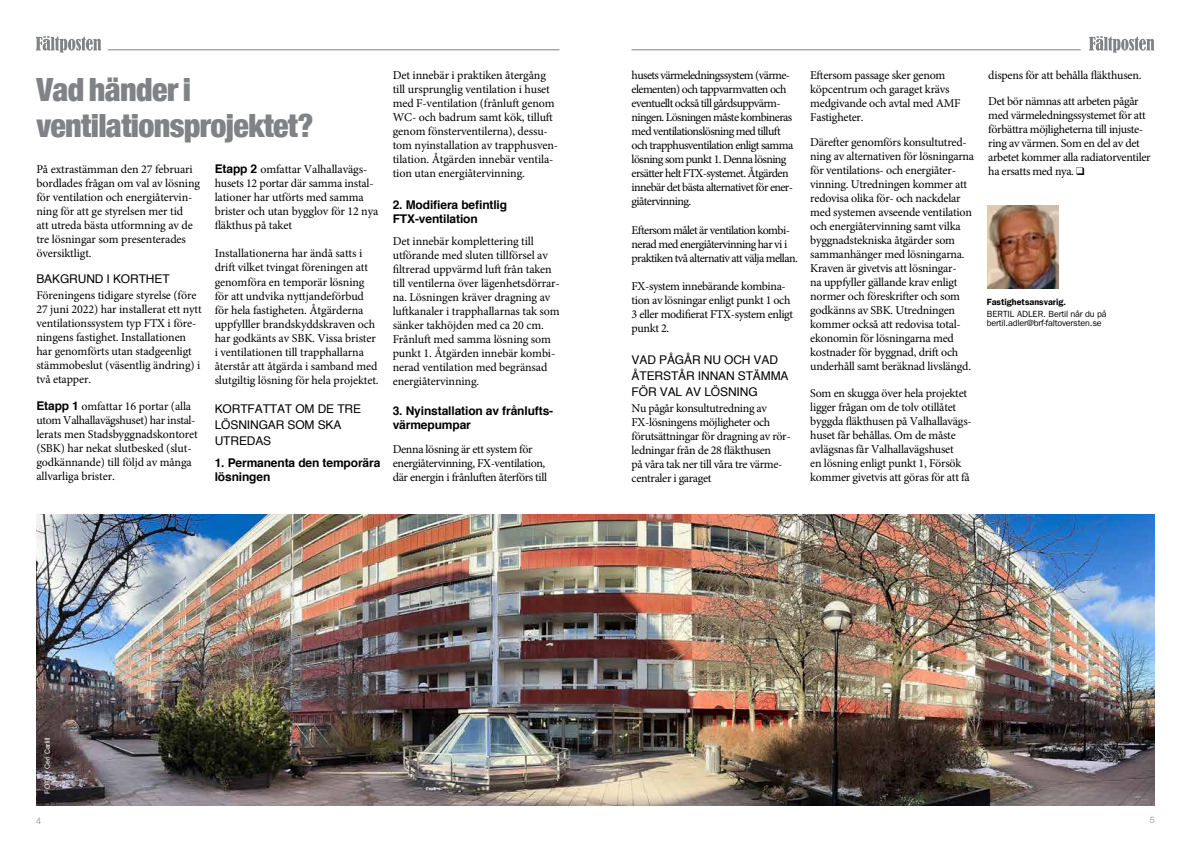
<style>
.page{position:relative;width:1191px;height:842px;background:#fff}
.page>*{position:absolute;margin:0;border:0;box-sizing:border-box;transform-origin:0 0}
.t1{font:900 condensed 32px/36px "Helvetica Neue";letter-spacing:-.02em;color:#808285}
.t2{font:12px/14px "Minion Pro";letter-spacing:-.02em;color:#000}
.t3{font:12px/14px "Minion Pro";letter-spacing:-.05em;color:#000}
.t4{font:700 12px/14px "Helvetica";letter-spacing:-.01em;color:#000}
.t5{font:12px/16px "Helvetica";letter-spacing:-.01em;color:#000}
.t6{font:9px/9px "ITC Franklin Gothic Std";letter-spacing:-.02em;color:#000}
.t7{font:600 9px "Franklin Gothic LT";color:#000}
.t8{font:300 9px "Helvetica Neue";color:#808285}
.t9{font:7px "Helvetica";letter-spacing:-.01em;color:#fff}
.s1{font-family:"Helvetica";font-weight:700}
</style>
<div class="page">
<hr style="left:631px;top:50px;width:449px;height:1px;background:#808285">
<hr style="left:108px;top:50px;width:451px;height:1px;background:#808285">
<svg style="left:36px;top:36px;width:65px;height:17px"></svg>
<svg style="left:1089px;top:36px;width:65px;height:17px"></svg>
<img style="left:36px;top:514px;width:1119px;height:292px">
<img style="left:988px;top:205px;width:70px;height:84px">
<h1 class="t1" style="left:36px;top:70px;width:278px">Vad händer i ventilationsprojektet?</h1>
<p class="t2" style="left:36px;top:162px;width:165px">På extrastämman den 27 februari bordlades frågan om val av lösning för ventilation och energiåtervin&shy;ning för att ge styrelsen mer tid<br>att utreda bästa utformning av de tre lösningar som presenterades översiktligt.</p>
<p class="t5" style="left:36px;top:271px;width:135px">BAKGRUND I KORTHET</p>
<p class="t2" style="left:36px;top:288px;width:167px">Föreningens tidigare styrelse (före 27 juni 2022) har installerat ett nytt ventilationssystem typ FTX i före&shy;ningens fastighet. Installationen har genomförts utan stadgeenligt stämmobeslut (väsentlig ändring) i två etapper.</p>
<p class="t2" style="left:36px;top:399px;width:163px"><span class="s1">Etapp 1</span> omfattar 16 portar (alla utom Valhallavägshuset) har instal&shy;lerats men Stadsbyggnadskontoret (SBK) har nekat slutbesked (slut&shy;godkännande) till följd av många allvarliga brister.</p>
<p class="t2" style="left:215px;top:163px;width:165px"><span class="s1">Etapp 2</span> omfattar Valhallavägs&shy;husets 12 portar där samma instal&shy;lationer har utförts med samma brister och utan bygglov för 12 nya fläkthus på taket</p>
<p class="t2" style="left:215px;top:247px;width:165px">Installationerna har ändå satts i drift vilket tvingat föreningen att genomföra en temporär lösning för att undvika nyttjandeförbud för hela fastigheten. Åtgärderna uppfylller brandskyddskraven och har godkänts av SBK. Vissa brister i ventilationen till trapphallarna återstår att åtgärda i samband med slutgiltig lösning för hela projektet.</p>
<p class="t5" style="left:215px;top:401px;width:148px">KORTFATTAT OM DE TRE<br>LÖSNINGAR SOM SKA<br>UTREDAS</p>
<p class="t4" style="left:215px;top:455px;width:167px">1. Permanenta den temporära lösningen</p>
<p class="t2" style="left:393px;top:68px;width:167px">Det innebär i praktiken återgång till ursprunglig ventilation i huset med F-ventilation (frånluft genom WC- och badrum samt kök, tilluft genom fönsterventilerna), dessu&shy;tom nyinstallation av trapphusven&shy;tilation. Åtgärden innebär ventila&shy;tion utan energiåtervinning.</p>
<p class="t4" style="left:393px;top:198px;width:116px">2. Modifiera befintlig<br>FTX-ventilation</p>
<p class="t2" style="left:393px;top:234px;width:168px">Det innebär komplettering till utförande med sluten tillförsel av filtrerad uppvärmd luft från taken till ventilerna över lägenhetsdörrar&shy;na. Lösningen kräver dragning av luftkanaler i trapphallarnas tak som sänker takhöjden med ca 20 cm.<br>Frånluft med samma lösning som punkt 1. Åtgärden innebär kombi&shy;nerad ventilation med begränsad energiåtervinning.</p>
<p class="t4" style="left:393px;top:404px;width:162px">3. Nyinstallation av frånlufts&shy;värmepumpar</p>
<p class="t2" style="left:393px;top:442px;width:156px">Denna lösning är ett system för energiåtervinning, FX-ventilation, där energin i frånluften återförs till</p>
<p class="t3" style="left:631px;top:68px;width:163px">husets värmeledningssystem (värme&shy;elementen) och tappvarmvatten och eventuellt också till gårdsuppvärm&shy;ningen. Lösningen måste kombineras med ventilationslösning med tilluft och trapphusventilation enligt samma lösning som punkt 1. Denna lösning ersätter helt FTX-systemet. Åtgärden innebär det bästa alternativet för ener&shy;giåtervinning.</p>
<p class="t3" style="left:631px;top:223px;width:168px">Eftersom målet är ventilation kombi&shy;nerad med energiåtervinning har vi i praktiken två alternativ att välja mellan.</p>
<p class="t2" style="left:631px;top:279px;width:163px">FX-system innebärande kombina&shy;tion av lösningar enligt punkt 1 och<br>3 eller modifierat FTX-system enligt punkt 2.</p>
<p class="t5" style="left:631px;top:352px;width:158px">VAD PÅGÅR NU OCH VAD<br>ÅTERSTÅR INNAN STÄMMA<br>FÖR VAL AV LÖSNING</p>
<p class="t2" style="left:631px;top:401px;width:161px">Nu pågår konsultutredning av<br>FX-lösningens möjligheter och förutsättningar för dragning av rör&shy;ledningar från de 28 fläkthusen<br>på våra tak ner till våra tre värme&shy;centraler i garaget</p>
<p class="t2" style="left:810px;top:68px;width:152px">Eftersom passage sker genom köpcentrum och garaget krävs medgivande och avtal med AMF<br>Fastigheter.</p>
<p class="t2" style="left:810px;top:135px;width:165px">Därefter genomförs konsultutred&shy;ning av alternativen för lösningarna för ventilations- och energiåter&shy;vinning. Utredningen kommer att redovisa olika för- och nackdelar med systemen avseende ventilation och energiåtervinning samt vilka byggnadstekniska åtgärder som sammanhänger med lösningarna.<br>Kraven är givetvis att lösningar-<br>na uppfyller gällande krav enligt normer och föreskrifter och som godkänns av SBK. Utredningen kommer också att redovisa total&shy;ekonomin för lösningarna med kostnader för byggnad, drift och underhåll samt beräknad livslängd.</p>
<p class="t2" style="left:810px;top:386px;width:163px">Som en skugga över hela projektet ligger frågan om de tolv otillåtet byggda fläkthusen på Valhallavägs&shy;huset får behållas. Om de måste avlägsnas får Valhallavägshuset<br>en lösning enligt punkt 1, Försök kommer givetvis att göras för att få</p>
<p class="t2" style="left:988px;top:62px;width:155px;line-height:26px">dispens för att behålla fläkthusen.<br>Det bör nämnas att arbeten pågår</p>
<p class="t2" style="left:988px;top:108px;width:164px">med värmeledningssystemet för att förbättra möjligheterna till injuste&shy;ring av värmen. Som en del av det arbetet kommer alla radiatorventiler ha ersatts med nya. ❑</p>
<p class="t7" style="left:987px;top:297px;width:81px">Fastighetsansvarig.</p>
<p class="t6" style="left:987px;top:310px;width:121px">BERTIL ADLER. Bertil når du på bertil.adler@brf-faltoversten.se</p>
<p class="t9" style="left:42px;top:793px;width:58px;rotate:-90deg">FOTO: Ceri Carlill</p>
<p class="t8" style="left:36px;top:813px;width:7px">4</p>
<p class="t8" style="left:1150px;top:812px;width:7px">5</p>
</div>
